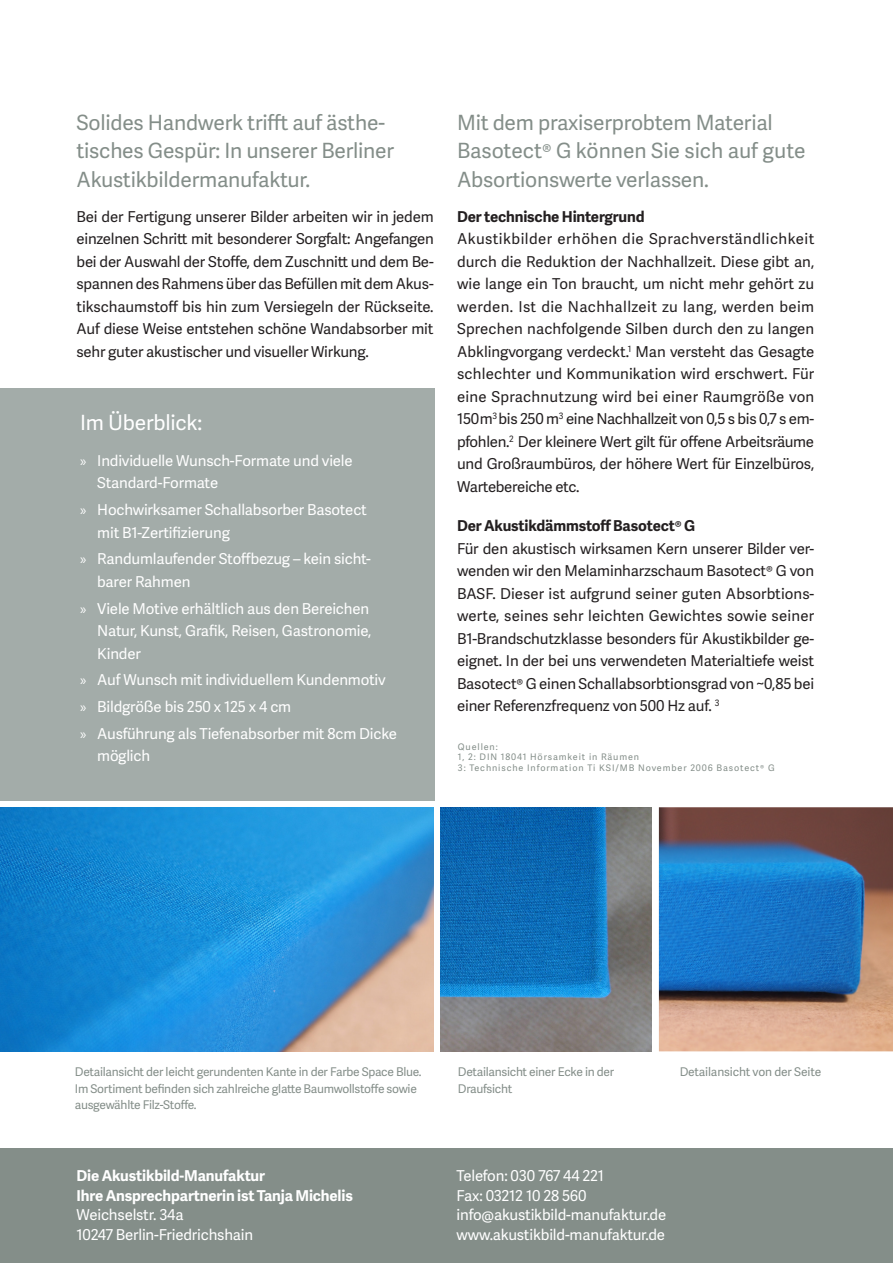
<style>
.page{position:relative;width:893px;height:1263px;background:#fff}
.page>*{position:absolute;margin:0;border:0;box-sizing:border-box;transform-origin:0 0}
.Zwischenheadline{font:21px/28.5px "Adelle Sans";letter-spacing:-.01em;color:#848e89}
.Zwischenheadline-2{font:21px "Adelle Sans";letter-spacing:-.01em;color:#fff}
.t1{font:15px/22.5px "Adelle Sans";letter-spacing:-.015em;color:#231f20;text-align:justify}
.t2{font:15px/22.5px "Adelle Sans";letter-spacing:-.01em;color:#fff}
.t3{font:700 15px/19.5px "Adelle Sans";letter-spacing:-.01em;color:#fff}
.Hervorhebung_Absatz{font:700 15px "Adelle Sans";letter-spacing:-.01em;color:#231f20}
.Grafik{font:12px/16.5px "Adelle Sans";letter-spacing:-.02em;color:#848e89}
.Bescrhriftung{font:9px/10.5px "Adelle Sans";letter-spacing:.1em;color:#848e89}
.s1{font-family:"Myriad Pro"}
.s2{font-weight:400}
</style>
<div class="page">
<div style="left:0;top:1148px;width:893px;height:115px;background:#848e89"></div>
<div style="left:0;top:388px;width:435px;height:412px;background:#a3aca9"></div>
<img style="left:0;top:807px;width:434px;height:244px">
<img style="left:441px;top:807px;width:211px;height:244px">
<img style="left:659px;top:807px;width:234px;height:244px">
<p class="Zwischenheadline" style="left:77px;top:107px;width:319px">Solides Handwerk trifft auf ästhe&shy;tisches Gespür: In unserer Berliner<br>Akustikbildermanufaktur.</p>
<p class="t1" style="left:77px;top:205px;width:359px">Bei der Fertigung unserer Bilder arbeiten wir in jedem einzelnen Schritt mit besonderer Sorgfalt: Angefangen bei der Auswahl der Stoffe, dem Zuschnitt und dem Be&shy;spannen des Rahmens über das Befüllen mit dem Akus&shy;tikschaumstoff bis hin zum Versiegeln der Rückseite.<br>Auf diese Weise entstehen schöne Wandabsorber mit sehr guter akustischer und visueller Wirkung.</p>
<p class="Zwischenheadline-2" style="left:80px;top:408px;width:124px">Im Überblick:</p>
<p class="t2" style="left:97px;top:449px;width:257px;text-indent:-17px"><span class="s1">»</span> Individuelle Wunsch-Formate und viele<br>Standard-Formate</p>
<p class="t2" style="left:97px;top:498px;width:271px;text-indent:-17px"><span class="s1">»</span> Hochwirksamer Schallabsorber Basotect mit B1-Zertifizierung</p>
<p class="t2" style="left:97px;top:547px;width:275px;text-indent:-17px"><span class="s1">»</span> Randumlaufender Stoffbezug – kein sicht&shy;barer Rahmen</p>
<p class="t2" style="left:97px;top:596px;width:275px;text-indent:-17px"><span class="s1">»</span> Viele Motive erhältlich aus den Bereichen<br>Natur, Kunst, Grafik, Reisen, Gastronomie,<br>Kinder</p>
<p class="t2" style="left:80px;top:668px;width:307px"><span class="s1">»</span> Auf Wunsch mit individuellem Kundenmotiv</p>
<p class="t2" style="left:80px;top:695px;width:212px"><span class="s1">»</span> Bildgröße bis 250 x 125 x 4 cm</p>
<p class="t2" style="left:97px;top:722px;width:301px;text-indent:-17px"><span class="s1">»</span> Ausführung als Tiefenabsorber mit 8cm Dicke möglich</p>
<p class="Zwischenheadline" style="left:457px;top:107px;width:350px">Mit dem praxiserprobtem Material<br>Basotect® G können Sie sich auf gute<br>Absortionswerte verlassen.</p>
<p class="Hervorhebung_Absatz" style="left:457px;top:206px;width:189px">Der technische Hintergrund</p>
<p class="t1" style="left:457px;top:227px;width:359px">Akustikbilder erhöhen die Sprachverständlichkeit durch die Reduktion der Nachhallzeit. Diese gibt an, wie lange ein Ton braucht, um nicht mehr gehört zu werden. Ist die Nachhallzeit zu lang, werden beim Sprechen nachfolgende Silben durch den zu langen Abklingvorgang verdeckt.<sup>1</sup> Man versteht das Gesagte schlechter und Kommunikation wird erschwert. Für eine Sprachnutzung wird bei einer Raumgröße von 150 m<sup>3</sup> bis 250 m<sup>3</sup> eine Nachhallzeit von 0,5 s bis 0,7 s em&shy;pfohlen.<sup>2</sup> Der kleinere Wert gilt für offene Arbeitsräume und Großraumbüros, der höhere Wert für Einzelbüros, Wartebereiche etc.</p>
<p class="Hervorhebung_Absatz" style="left:457px;top:515px;width:240px">Der Akustikdämmstoff Basotect® G</p>
<p class="t1" style="left:457px;top:537px;width:359px">Für den akustisch wirksamen Kern unserer Bilder ver&shy;wenden wir den Melaminharzschaum Basotect® G von BASF. Dieser ist aufgrund seiner guten Absorbtions&shy;werte, seines sehr leichten Gewichtes sowie seiner B1-Brandschutzklasse besonders für Akustikbilder ge&shy;eignet. In der bei uns verwendeten Materialtiefe weist Basotect® G einen Schallabsorbtionsgrad von ~0,85 bei einer Referenzfrequenz von 500 Hz auf. <sup>3</sup></p>
<p class="Bescrhriftung" style="left:458px;top:741px;width:318px">Quellen:<br>1, 2: DIN 18041 Hörsamkeit in Räumen<br>3: Technische Information Ti KSI/MB November 2006 Basotect® G</p>
<p class="Grafik" style="left:75px;top:1063px;width:348px">Detailansicht der leicht gerundenten Kante in der Farbe Space Blue.<br>Im Sortiment befinden sich zahlreiche glatte Baumwollstoffe sowie ausgewählte Filz-Stoffe.</p>
<p class="Grafik" style="left:458px;top:1063px;width:158px">Detailansicht einer Ecke in der<br>Draufsicht</p>
<p class="Grafik" style="left:680px;top:1063px;width:143px">Detailansicht von der Seite</p>
<p class="t3" style="left:77px;top:1165px;width:278px">Die Akustikbild-Manufaktur<br>Ihre Ansprechpartnerin ist Tanja Michelis<br><span class="s2">Weichselstr. 34a<br>10247 Berlin-Friedrichshain</span></p>
<p class="t2" style="left:457px;top:1165px;width:211px;line-height:19.5px">Telefon: 030 767 44 221<br>Fax: 03212 10 28 560 info@akustikbild-manufaktur.de www.akustikbild-manufaktur.de</p>
</div>
